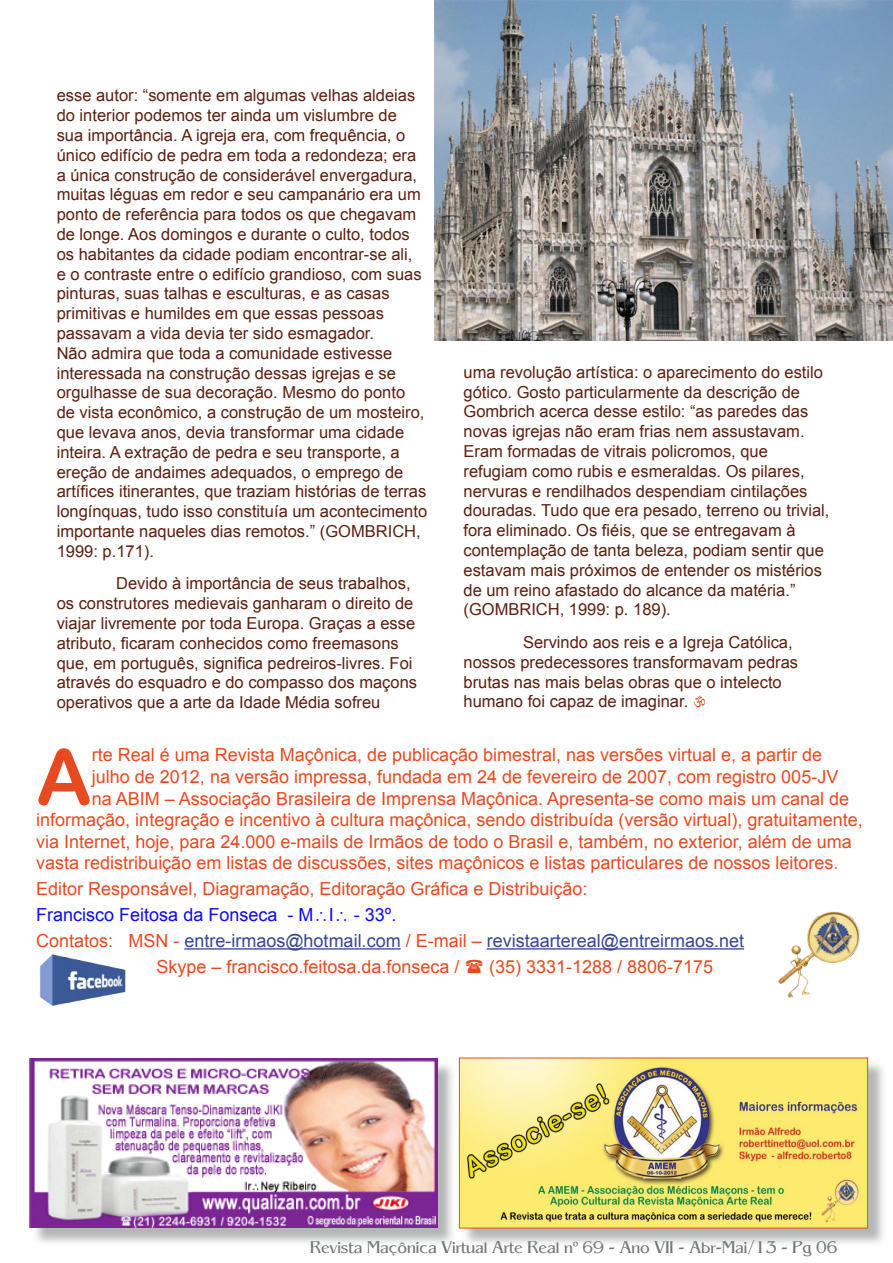
<style>
.page{position:relative;width:893px;height:1263px;background:#fff}
.page>*{position:absolute;margin:0;border:0;box-sizing:border-box;transform-origin:0 0}
.t1{font:77.4px "Arial Rounded MT Bold";color:#e74a21}
.t2{font:18px "Arial";color:#e74a21}
.t3{font:18px "Arial";color:#364694}
.t4{font:18px "Arial";color:#0e0af8}
.t5{font:16.5px/19.8px "Arial";color:#5b1f10}
.t6{font:16.5px "Aida";color:#747676}
.s1{color:#e74a21}
.s2{font-family:"Times New Roman"}
</style>
<div class="page">
<div style="left:32px;top:1060px;width:424px;height:186px;background:#9c9e9f;opacity:.75"></div>
<img style="left:30px;top:1058px;width:407px;height:170px">
<hr style="left:184px;top:948px;width:217px;height:1px;background:#364694">
<hr style="left:487px;top:948px;width:257px;height:1px;background:#364694">
<img style="left:40px;top:955px;width:86px;height:50px">
<img style="left:778px;top:911px;width:82px;height:87px">
<div style="left:461px;top:1060px;width:426px;height:187px;background:#9c9e9f;opacity:.75"></div>
<img style="left:461px;top:1059px;width:405px;height:167px">
<img style="left:434px;top:0;width:459px;height:340px">
<p class="t5" style="left:57px;top:86px;width:372px">esse autor: “somente em algumas velhas aldeias do interior podemos ter ainda um vislumbre de sua importância. A igreja era, com frequência, o único edifício de pedra em toda a redondeza; era a única construção de considerável envergadura, muitas léguas em redor e seu campanário era um ponto de referência para todos os que chegavam de longe. Aos domingos e durante o culto, todos os habitantes da cidade podiam encontrar-se ali,<br>e o contraste entre o edifício grandioso, com suas pinturas, suas talhas e esculturas, e as casas primitivas e humildes em que essas pessoas passavam a vida devia ter sido esmagador.<br>Não admira que toda a comunidade estivesse interessada na construção dessas igrejas e se orgulhasse de sua decoração. Mesmo do ponto de vista econômico, a construção de um mosteiro, que levava anos, devia transformar uma cidade inteira. A extração de pedra e seu transporte, a ereção de andaimes adequados, o emprego de artífices itinerantes, que traziam histórias de terras longínquas, tudo isso constituía um acontecimento importante naqueles dias remotos.” (GOMBRICH, 1999: p.171).</p>
<p class="t5" style="left:57px;top:574px;width:362px;text-indent:60px">Devido à importância de seus trabalhos, os construtores medievais ganharam o direito de viajar livremente por toda Europa. Graças a esse atributo, ficaram conhecidos como freemasons que, em português, significa pedreiros-livres. Foi através do esquadro e do compasso dos maçons operativos que a arte da Idade Média sofreu</p>
<p class="t5" style="left:463px;top:362px;width:367px">uma revolução artística: o aparecimento do estilo gótico. Gosto particularmente da descrição de Gombrich acerca desse estilo: “as paredes das novas igrejas não eram frias nem assustavam.<br>Eram formadas de vitrais policromos, que refugiam como rubis e esmeraldas. Os pilares, nervuras e rendilhados despendiam cintilações douradas. Tudo que era pesado, terreno ou trivial, fora eliminado. Os fiéis, que se entregavam à contemplação de tanta beleza, podiam sentir que estavam mais próximos de entender os mistérios de um reino afastado do alcance da matéria.” (GOMBRICH, 1999: p. 189).</p>
<p class="t5" style="left:463px;top:632px;width:336px;text-indent:60px">Servindo aos reis e a Igreja Católica, nossos predecessores transformavam pedras brutas nas mais belas obras que o intelecto humano foi capaz de imaginar.</p>
<h1 class="t1" style="left:36px;top:731px;width:57px">A</h1>
<p class="t2" style="left:92px;top:743px;width:732px">rte Real é uma Revista Maçônica, de publicação bimestral, nas versões virtual e, a partir de</p>
<p class="t2" style="left:92px;top:765px;width:748px">julho de 2012, na versão impressa, fundada em 24 de fevereiro de 2007, com registro 005-JV</p>
<p class="t2" style="left:92px;top:786px;width:759px">na ABIM – Associação Brasileira de Imprensa Maçônica. Apresenta-se como mais um canal de</p>
<p class="t2" style="left:36px;top:808px;width:828px">informação, integração e incentivo à cultura maçônica, sendo distribuída (versão virtual), gratuitamente,</p>
<p class="t2" style="left:36px;top:830px;width:817px">via Internet, hoje, para 24.000 e-mails de Irmãos de todo o Brasil e, também, no exterior, além de uma</p>
<p class="t2" style="left:36px;top:851px;width:804px">vasta redistribuição em listas de discussões, sites maçônicos e listas particulares de nossos leitores.</p>
<p class="t2" style="left:36px;top:877px;width:553px">Editor Responsável, Diagramação, Editoração Gráfica e Distribuição:</p>
<p class="t4" style="left:36px;top:903px;width:362px">Francisco Feitosa da Fonseca - M I - 33º.</p>
<p class="t3" style="left:36px;top:929px;width:709px"><span class="s1">Contatos: MSN -</span> entre-irmaos@hotmail.com <span class="s1">/ E-mail –</span> revistaartereal@entreirmaos.net</p>
<p class="t2" style="left:156px;top:955px;width:305px">Skype – francisco.feitosa.da.fonseca /</p>
<p class="t2" style="left:489px;top:955px;width:226px">(35) 3331-1288 / 8806-7175</p>
<p class="t6" style="left:310px;top:1236px;width:529px">Revista Maçônica Virtual Arte Real n<span class="s2">º</span> 69 - Ano VII - Abr-Mai/13 - Pg 06</p>
</div>
